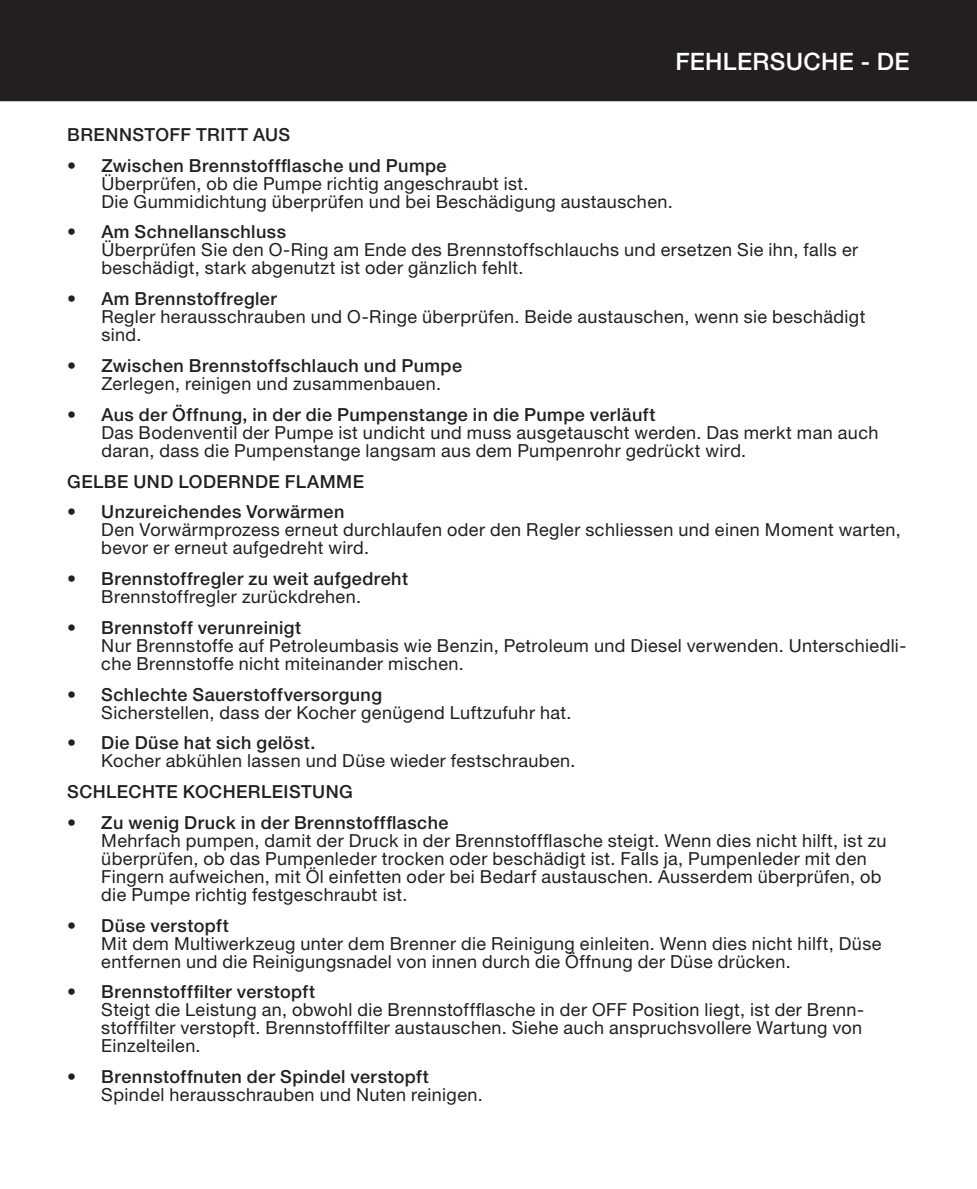
<style>
.page{position:relative;width:977px;height:1189px;background:#fff}
.page>*{position:absolute;margin:0;border:0;box-sizing:border-box;transform-origin:0 0}
.t1{font:500 24px "Helvetica Neue LT";letter-spacing:.015em;color:#fff}
.t2{font:18px/18px "Helvetica Neue LT";letter-spacing:.025em;color:#231f20}
.t3{font:500 18px "Helvetica Neue LT";letter-spacing:.025em;color:#231f20}
</style>
<div class="page">
<div style="left:0;top:0;width:976px;height:101px;background:#231f20"></div>
<h1 class="t1" style="left:675px;top:47px;width:236px">FEHLERSUCHE - DE</h1>
<p class="t3" style="left:67px;top:124px;width:40px">Brennsto</p>
<p class="t3" style="left:169px;top:124px;width:61px">ff tritt</p>
<p class="t3" style="left:253px;top:124px;width:14px">aus</p>
<p class="t3" style="left:67px;top:155px;width:381px">• Zwischen Brennstoffflasche und Pumpe</p>
<p class="t2" style="left:101px;top:174px;width:573px">Überprüfen, ob die Pumpe richtig angeschraubt ist.<br>Die Gummidichtung überprüfen und bei Beschädigung austauschen.</p>
<p class="t3" style="left:67px;top:221px;width:220px">• Am Schnellanschluss</p>
<p class="t2" style="left:101px;top:241px;width:758px">Überprüfen Sie den O-Ring am Ende des Brennstoffschlauchs und ersetzen Sie ihn, falls er beschädigt, stark abgenutzt ist oder gänzlich fehlt.</p>
<p class="t3" style="left:67px;top:288px;width:211px">• Am Brennstoffregler</p>
<p class="t2" style="left:101px;top:308px;width:765px">Regler herausschrauben und O-Ringe überprüfen. Beide austauschen, wenn sie beschädigt sind.</p>
<p class="t3" style="left:67px;top:355px;width:396px">• Zwischen Brennstoffschlauch und Pumpe</p>
<p class="t2" style="left:101px;top:374px;width:341px">Zerlegen, reinigen und zusammenbauen.</p>
<p class="t3" style="left:67px;top:404px;width:589px">• Aus der Öffnung, in der die Pumpenstange in die Pumpe verläuft</p>
<p class="t2" style="left:101px;top:423px;width:778px">Das Bodenventil der Pumpe ist undicht und muss ausgetauscht werden. Das merkt man auch daran, dass die Pumpenstange langsam aus dem Pumpenrohr gedrückt wird.</p>
<p class="t3" style="left:67px;top:470px;width:298px">GELBE UND LODERNDE FLAMME</p>
<p class="t3" style="left:67px;top:501px;width:279px">• Unzureichendes Vorwärmen</p>
<p class="t2" style="left:101px;top:521px;width:801px">Den Vorwärmprozess erneut durchlaufen oder den Regler schliessen und einen Moment warten, bevor er erneut aufgedreht wird.</p>
<p class="t3" style="left:67px;top:568px;width:342px">• Brennstoffregler zu weit aufgedreht</p>
<p class="t2" style="left:101px;top:587px;width:261px">Brennstoffregler zurückdrehen.</p>
<p class="t3" style="left:67px;top:617px;width:235px">• Brennstoff verunreinigt</p>
<p class="t2" style="left:101px;top:636px;width:806px">Nur Brennstoffe auf Petroleumbasis wie Benzin, Petroleum und Diesel verwenden. Unterschiedli&shy;che Brennstoffe nicht miteinander mischen.</p>
<p class="t3" style="left:67px;top:683px;width:316px">• Schlechte Sauerstoffversorgung</p>
<p class="t2" style="left:101px;top:703px;width:471px">Sicherstellen, dass der Kocher genügend Luftzufuhr hat.</p>
<p class="t3" style="left:67px;top:732px;width:250px">• Die Düse hat sich gelöst.</p>
<p class="t2" style="left:101px;top:752px;width:475px">Kocher abkühlen lassen und Düse wieder festschrauben.</p>
<p class="t3" style="left:67px;top:781px;width:14px">schlechte</p>
<p class="t3" style="left:183px;top:781px;width:14px">koche</p>
<p class="t3" style="left:248px;top:781px;width:26px">rleistung</p>
<p class="t3" style="left:67px;top:812px;width:383px">• Zu wenig Druck in der Brennstoffflasche</p>
<p class="t2" style="left:101px;top:831px;width:786px">Mehrfach pumpen, damit der Druck in der Brennstoffflasche steigt. Wenn dies nicht hilft, ist zu überprüfen, ob das Pumpenleder trocken oder beschädigt ist. Falls ja, Pumpenleder mit den Fingern aufweichen, mit Öl einfetten oder bei Bedarf austauschen. Ausserdem überprüfen, ob die Pumpe richtig festgeschraubt ist.</p>
<p class="t3" style="left:67px;top:914px;width:163px">• Düse verstopft</p>
<p class="t2" style="left:101px;top:934px;width:781px">Mit dem Multiwerkzeug unter dem Brenner die Reinigung einleiten. Wenn dies nicht hilft, Düse entfernen und die Reinigungsnadel von innen durch die Öffnung der Düse drücken.</p>
<p class="t3" style="left:67px;top:981px;width:249px">• Brennstofffilter verstopft</p>
<p class="t2" style="left:101px;top:1001px;width:764px;text-align:justify">Steigt die Leistung an, obwohl die Brennstoffflasche in der OFF Position liegt, ist der Brenn&shy;stofffilter verstopft. Brennstofffilter austauschen. Siehe auch anspruchsvollere Wartung von Einzelteilen.</p>
<p class="t3" style="left:67px;top:1066px;width:363px">• Brennstoffnuten der Spindel verstopft</p>
<p class="t2" style="left:101px;top:1085px;width:383px">Spindel herausschrauben und Nuten reinigen.</p>
</div>
